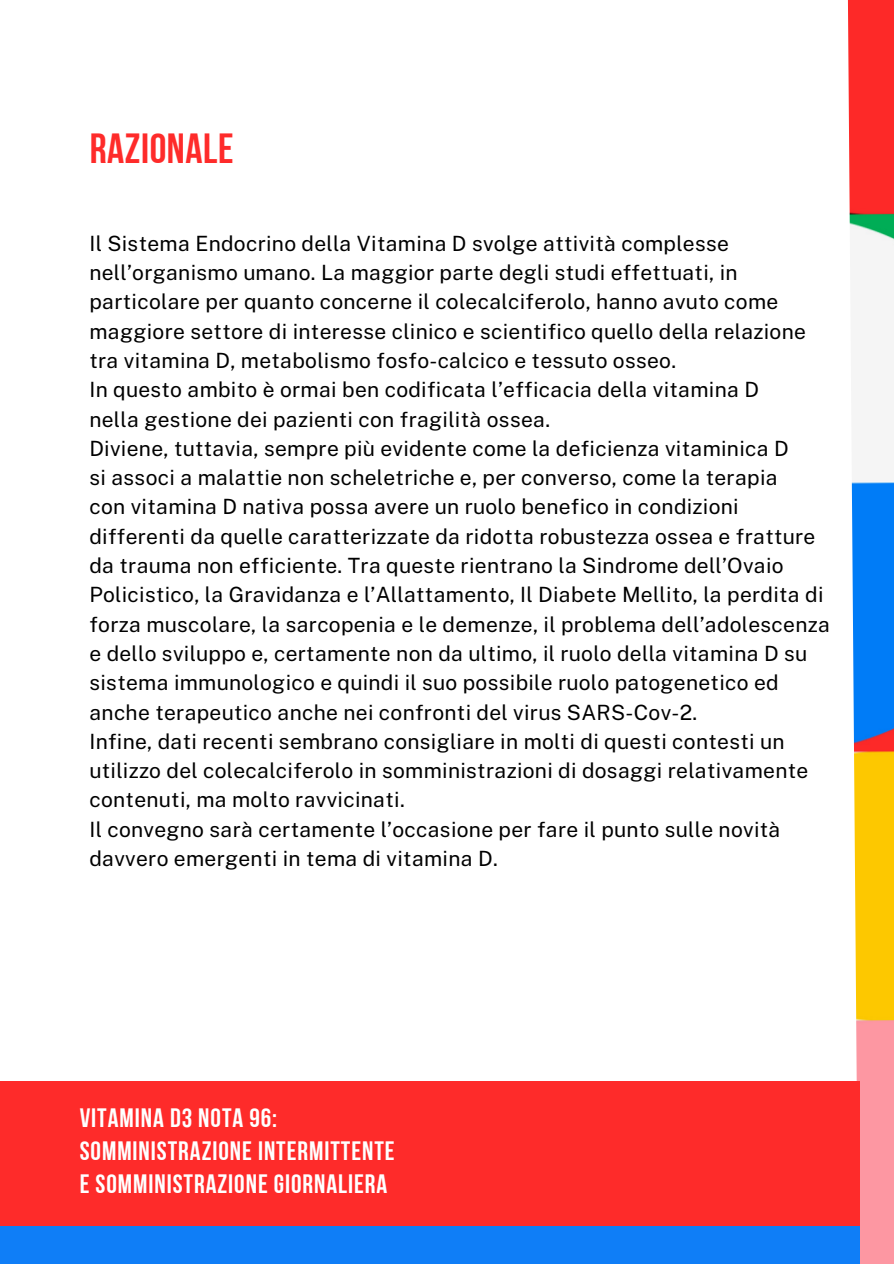
<style>
.page{position:relative;width:894px;height:1264px;background:#fff}
.page>*{position:absolute;margin:0;border:0;box-sizing:border-box;transform-origin:0 0}
.t1{font:42px "Bebas Neue Cyrillic";letter-spacing:.015em;color:#fe2b2a}
.t2{font:26.55px/32.7px "Bebas Neue Cyrillic";letter-spacing:.035em;color:#fff}
.t3{font:21px/29.2px "Public Sans";letter-spacing:.015em;color:#000}
</style>
<div class="page">
<img style="left:847px;top:0;width:46px;height:1263px">
<div style="left:0;top:1080px;width:859px;height:146px;background:#fe2b2a"></div>
<div style="left:0;top:1226px;width:859px;height:37px;background:#0f7ef7"></div>
<p class="t1" style="left:90px;top:131px;width:145px">RAZIONALE</p>
<p class="t3" style="left:89px;top:229px;width:717px">Il Sistema Endocrino della Vitamina D svolge attività complesse nell’organismo umano. La maggior parte degli studi effettuati, in particolare per quanto concerne il colecalciferolo, hanno avuto come maggiore settore di interesse clinico e scientifico quello della relazione tra vitamina D, metabolismo fosfo-calcico e tessuto osseo.</p>
<p class="t3" style="left:89px;top:375px;width:670px">In questo ambito è ormai ben codificata l’efficacia della vitamina D</p>
<p class="t3" style="left:89px;top:404px;width:462px">nella gestione dei pazienti con fragilità ossea.</p>
<p class="t3" style="left:89px;top:433px;width:700px">Diviene, tuttavia, sempre più evidente come la deficienza vitaminica D</p>
<p class="t3" style="left:89px;top:463px;width:689px">si associ a malattie non scheletriche e, per converso, come la terapia</p>
<p class="t3" style="left:89px;top:492px;width:741px">con vitamina D nativa possa avere un ruolo benefico in condizioni differenti da quelle caratterizzate da ridotta robustezza ossea e fratture da trauma non efficiente. Tra queste rientrano la Sindrome dell’Ovaio Policistico, la Gravidanza e l’Allattamento, Il Diabete Mellito, la perdita di forza muscolare, la sarcopenia e le demenze, il problema dell’adolescenza e dello sviluppo e, certamente non da ultimo, il ruolo della vitamina D su sistema immunologico e quindi il suo possibile ruolo patogenetico ed anche terapeutico anche nei confronti del virus SARS-Cov-2.</p>
<p class="t3" style="left:89px;top:726px;width:720px">Infine, dati recenti sembrano consigliare in molti di questi contesti un utilizzo del colecalciferolo in somministrazioni di dosaggi relativamente contenuti, ma molto ravvicinati.</p>
<p class="t3" style="left:89px;top:814px;width:692px">Il convegno sarà certamente l’occasione per fare il punto sulle novità</p>
<p class="t3" style="left:89px;top:843px;width:410px">davvero emergenti in tema di vitamina D.</p>
<p class="t2" style="left:80px;top:1104px;width:316px">VITAMINA D3 NOTA 96:<br>SOMMINISTRAZIONE INTERMITTENTE</p>
<p class="t2" style="left:80px;top:1169px;width:309px">E SOMMINISTRAZIONE GIORNALIERA</p>
</div>
